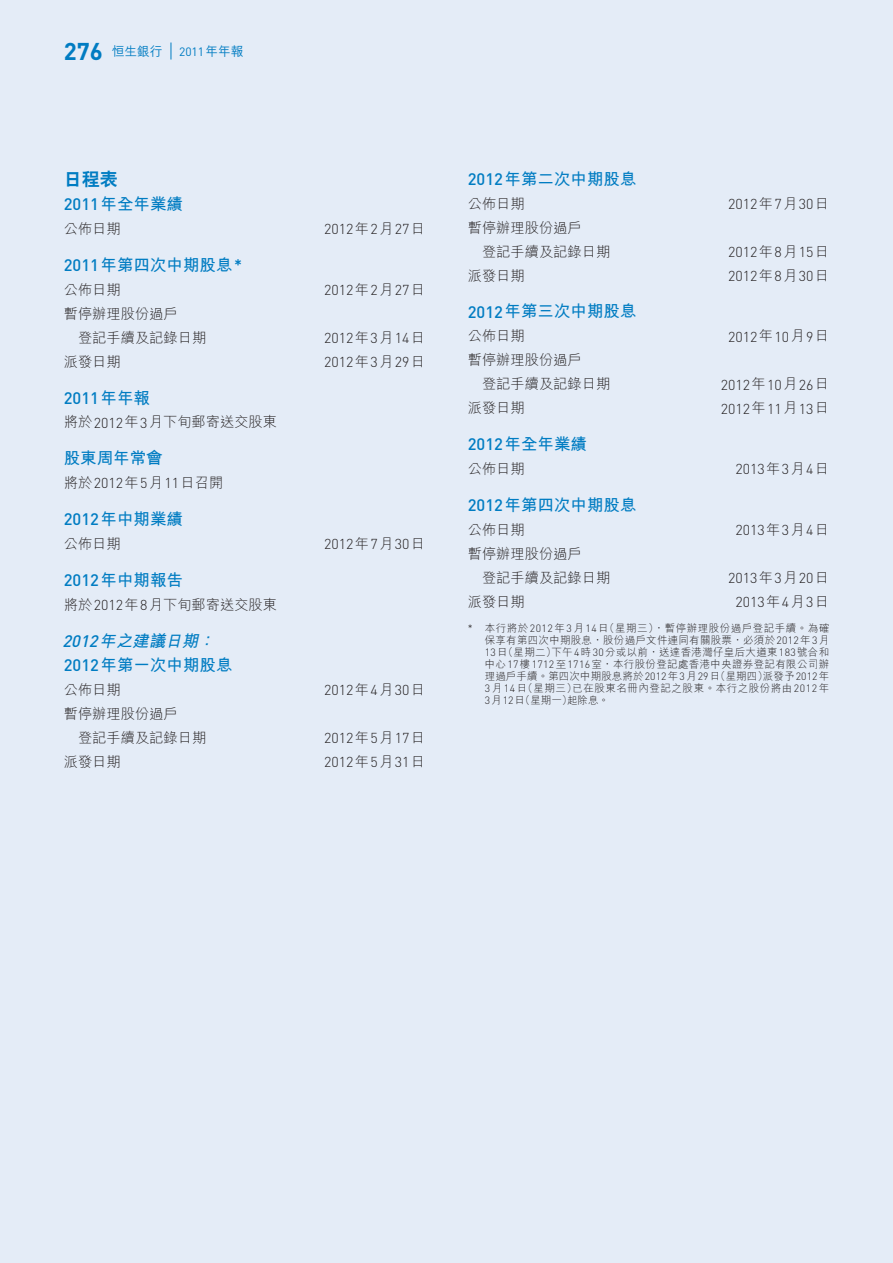
<style>
.page{position:relative;width:893px;height:1263px;background:#e4ecf7}
.page>*{position:absolute;margin:0;border:0;box-sizing:border-box;transform-origin:0 0}
.t1{font:800 18px "C Hei 2 HK";color:#007cc2}
.t2{font:700 16.5px/24px "M Hei HK";color:#007cc2}
.t3{font:500 16.5px "DIN";color:#007cc2}
.t4{font:300 14.25px/24px "M Hei HK";color:#231f20}
.t5{font:300 14.25px "DIN";color:#231f20}
.t6{font:500 12.75px "M Hei HK";color:#007cc2}
.t7{font:12px "DIN";color:#007cc2}
.t8{font:300 10.5px/12px "M Hei HK";letter-spacing:.02em;color:#231f20;text-align:justify}
.s1{font-family:"DIN";font-weight:700;font-size:24px}
.s2{font-family:"M Hei HK";font-weight:500;font-size:12.75px}
.s3{font-family:"DIN";font-weight:500}
.s4{font-family:"M Hei HK"}
.s5{font-family:"M Hei HK";font-weight:700}
.s6{font-family:"DIN"}
.s7{font-family:"DIN";font-weight:500;font-style:italic}
.s8{font-style:italic}
</style>
<div class="page">
<svg style="left:171px;top:43px;width:1px;height:17px"></svg>
<p class="t6" style="left:64px;top:42px;width:101px"><span class="s1">276</span> 恒生銀行</p>
<p class="t7" style="left:179px;top:44px;width:66px">2011<span class="s2">年年報</span></p>
<h1 class="t1" style="left:64px;top:167px;width:55px">日程表</h1>
<h2 class="t2" style="left:64px;top:191px;width:121px"><span class="s3">2011</span>年全年業績</h2>
<h3 class="t4" style="left:64px;top:216px;width:58px">公佈日期</h3>
<h3 class="t5" style="left:324px;top:220px;width:103px">2012<span class="s4">年</span>2<span class="s4">月</span>27<span class="s4">日</span></h3>
<h2 class="t2" style="left:64px;top:251px;width:180px"><span class="s3">2011</span>年第四次中期股息<span class="s3">*</span></h2>
<h3 class="t4" style="left:64px;top:277px;width:58px">公佈日期</h3>
<h3 class="t5" style="left:324px;top:281px;width:103px">2012<span class="s4">年</span>2<span class="s4">月</span>27<span class="s4">日</span></h3>
<h3 class="t4" style="left:78px;top:301px;width:130px;text-indent:-14px">暫停辦理股份過戶<br>登記手續及記錄日期</h3>
<h3 class="t5" style="left:324px;top:329px;width:103px">2012<span class="s4">年</span>3<span class="s4">月</span>14<span class="s4">日</span></h3>
<h3 class="t4" style="left:64px;top:349px;width:58px">派發日期</h3>
<h3 class="t5" style="left:324px;top:353px;width:103px">2012<span class="s4">年</span>3<span class="s4">月</span>29<span class="s4">日</span></h3>
<h2 class="t3" style="left:64px;top:387px;width:88px">2011<span class="s5">年年報</span></h2>
<h3 class="t4" style="left:64px;top:410px;width:215px">將於<span class="s6">2012</span>年<span class="s6">3</span>月下旬郵寄送交股東</h3>
<h2 class="t2" style="left:64px;top:445px;width:100px">股東周年常會</h2>
<h3 class="t4" style="left:64px;top:470px;width:161px">將於<span class="s6">2012</span>年<span class="s6">5</span>月<span class="s6">11</span>日召開</h3>
<h2 class="t2" style="left:64px;top:506px;width:121px"><span class="s3">2012</span>年中期業績</h2>
<h3 class="t4" style="left:64px;top:531px;width:58px">公佈日期</h3>
<h3 class="t5" style="left:324px;top:535px;width:103px">2012<span class="s4">年</span>7<span class="s4">月</span>30<span class="s4">日</span></h3>
<h2 class="t2" style="left:64px;top:566px;width:121px"><span class="s3">2012</span>年中期報告</h2>
<h3 class="t4" style="left:64px;top:592px;width:215px">將於<span class="s6">2012</span>年<span class="s6">8</span>月下旬郵寄送交股東</h3>
<h2 class="t2" style="left:62px;top:627px;width:172px"><span class="s7">2012</span><span class="s8">年之建議日期：<br></span><span class="s3">2012</span>年第一次中期股息</h2>
<h3 class="t4" style="left:64px;top:677px;width:58px">公佈日期</h3>
<h3 class="t5" style="left:324px;top:681px;width:103px">2012<span class="s4">年</span>4<span class="s4">月</span>30<span class="s4">日</span></h3>
<h3 class="t4" style="left:78px;top:701px;width:130px;text-indent:-14px">暫停辦理股份過戶<br>登記手續及記錄日期</h3>
<h3 class="t5" style="left:324px;top:729px;width:103px">2012<span class="s4">年</span>5<span class="s4">月</span>17<span class="s4">日</span></h3>
<h3 class="t4" style="left:64px;top:749px;width:58px">派發日期</h3>
<h3 class="t5" style="left:324px;top:753px;width:103px">2012<span class="s4">年</span>5<span class="s4">月</span>31<span class="s4">日</span></h3>
<h2 class="t2" style="left:468px;top:165px;width:170px"><span class="s3">2012</span>年第二次中期股息</h2>
<h3 class="t4" style="left:468px;top:191px;width:58px">公佈日期</h3>
<h3 class="t5" style="left:728px;top:195px;width:103px">2012<span class="s4">年</span>7<span class="s4">月</span>30<span class="s4">日</span></h3>
<h3 class="t4" style="left:482px;top:215px;width:130px;text-indent:-14px">暫停辦理股份過戶<br>登記手續及記錄日期</h3>
<h3 class="t5" style="left:728px;top:243px;width:103px">2012<span class="s4">年</span>8<span class="s4">月</span>15<span class="s4">日</span></h3>
<h3 class="t4" style="left:468px;top:263px;width:58px">派發日期</h3>
<h3 class="t5" style="left:728px;top:267px;width:103px">2012<span class="s4">年</span>8<span class="s4">月</span>30<span class="s4">日</span></h3>
<h2 class="t2" style="left:468px;top:298px;width:170px"><span class="s3">2012</span>年第三次中期股息</h2>
<h3 class="t4" style="left:468px;top:324px;width:58px">公佈日期</h3>
<h3 class="t5" style="left:728px;top:328px;width:103px">2012<span class="s4">年</span>10<span class="s4">月</span>9<span class="s4">日</span></h3>
<h3 class="t4" style="left:482px;top:348px;width:130px;text-indent:-14px">暫停辦理股份過戶<br>登記手續及記錄日期</h3>
<h3 class="t5" style="left:721px;top:376px;width:110px">2012<span class="s4">年</span>10<span class="s4">月</span>26<span class="s4">日</span></h3>
<h3 class="t4" style="left:468px;top:396px;width:58px">派發日期</h3>
<h3 class="t5" style="left:721px;top:400px;width:110px">2012<span class="s4">年</span>11<span class="s4">月</span>13<span class="s4">日</span></h3>
<h2 class="t2" style="left:468px;top:431px;width:121px"><span class="s3">2012</span>年全年業績</h2>
<h3 class="t4" style="left:468px;top:456px;width:58px">公佈日期</h3>
<h3 class="t5" style="left:735px;top:460px;width:95px">2013<span class="s4">年</span>3<span class="s4">月</span>4<span class="s4">日</span></h3>
<h2 class="t2" style="left:468px;top:492px;width:170px"><span class="s3">2012</span>年第四次中期股息</h2>
<h3 class="t4" style="left:468px;top:517px;width:58px">公佈日期</h3>
<h3 class="t5" style="left:735px;top:521px;width:95px">2013<span class="s4">年</span>3<span class="s4">月</span>4<span class="s4">日</span></h3>
<h3 class="t4" style="left:482px;top:541px;width:130px;text-indent:-14px">暫停辦理股份過戶<br>登記手續及記錄日期</h3>
<h3 class="t5" style="left:728px;top:569px;width:103px">2013<span class="s4">年</span>3<span class="s4">月</span>20<span class="s4">日</span></h3>
<h3 class="t4" style="left:468px;top:589px;width:58px">派發日期</h3>
<h3 class="t5" style="left:735px;top:593px;width:95px">2013<span class="s4">年</span>4<span class="s4">月</span>3<span class="s4">日</span></h3>
<p class="t8" style="left:485px;top:621px;width:346px;text-indent:-17px"><span class="s6">*</span> 本行將於<span class="s6">2012</span>年<span class="s6">3</span>月<span class="s6">14</span>日（星期三），暫停辦理股份過戶登記手續。為確保享有第四次中期股息，股份過戶文件連同有關股票，必須於<span class="s6">2012</span>年<span class="s6">3</span>月<span class="s6">13</span>日（星期二）下午<span class="s6">4</span>時<span class="s6">30</span>分或以前，送達香港灣仔皇后大道東<span class="s6">183</span>號合和中心<span class="s6">17</span>樓<span class="s6">1712</span>至<span class="s6">1716</span>室，本行股份登記處香港中央證券登記有限公司辦理過戶手續。第四次中期股息將於<span class="s6">2012</span>年<span class="s6">3</span>月<span class="s6">29</span>日（星期四）派發予<span class="s6">2012</span>年<span class="s6">3</span>月<span class="s6">14</span>日（星期三）已在股東名冊內登記之股東。本行之股份將由<span class="s6">2012</span>年<span class="s6">3</span>月<span class="s6">12</span>日（星期一）起除息。</p>
</div>
